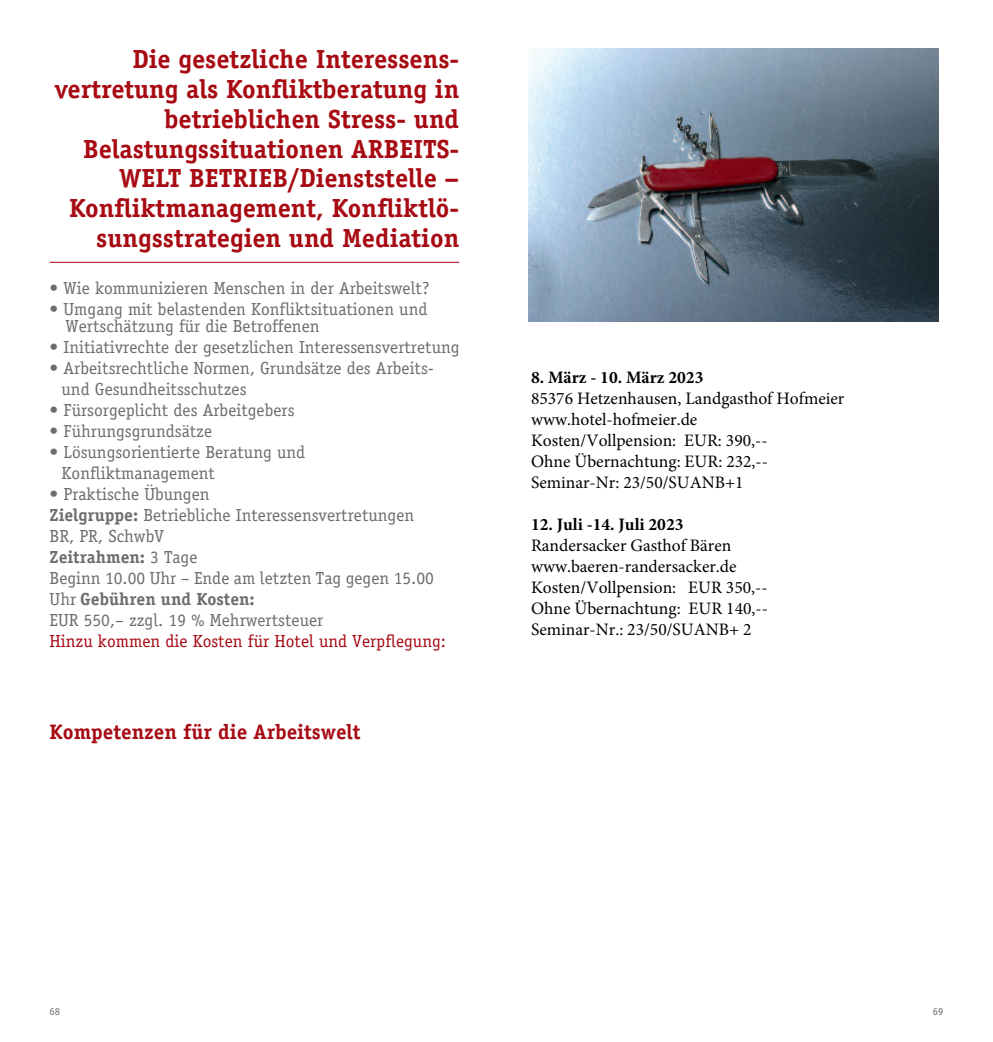
<style>
.page{position:relative;width:993px;height:1042px;background:#fff}
.page>*{position:absolute;margin:0;border:0;box-sizing:border-box;transform-origin:0 0}
.t1{font:700 26.25px/29.8px "Officina Serif Std";color:#a70a12;text-align:right}
.t2{font:700 21px "Officina Serif Std";color:#a70a12}
.t3{font:17.5px/21px "Officina Serif Std";color:#6c6d70}
.t4{font:17.5px/21px "Minion Pro";color:#000}
.t5{font:17.5px "Officina Serif Std";color:#a70a12}
.t6{font:700 17.5px "Minion Pro";color:#000}
.t7{font:10.5px "Officina Serif Std";color:#6c6d70}
.s1{font-weight:700}
</style>
<div class="page">
<hr style="left:50px;top:262px;width:409px;height:1px;background:#a70a12">
<img style="left:528px;top:49px;width:409px;height:272px">
<h1 class="t1" style="left:55px;top:47px;width:405px">Die gesetzliche Interessens&shy;vertretung als Konfliktberatung in betrieblichen Stress- und<br>Belastungssituationen ARBEITS-<br>WELT BETRIEB/Dienststelle –<br>Konfliktmanagement, Konfliktlö&shy;sungsstrategien und Mediation</h1>
<p class="t3" style="left:50px;top:277px;width:381px">• Wie kommunizieren Menschen in der Arbeitswelt?</p>
<p class="t3" style="left:65px;top:301px;width:363px;line-height:16.6px;text-indent:-16px">• Umgang mit belastenden Konfliktsituationen und<br>Wertschätzung für die Betroffenen</p>
<p class="t3" style="left:50px;top:336px;width:411px">• Initiativrechte der gesetzlichen Interessensvertretung</p>
<p class="t3" style="left:62px;top:357px;width:374px;text-indent:-12px">• Arbeitsrechtliche Normen, Grundsätze des Arbeits&shy;und Gesundheitsschutzes</p>
<p class="t3" style="left:50px;top:399px;width:246px">• Fürsorgeplicht des Arbeitgebers</p>
<p class="t3" style="left:50px;top:420px;width:164px">• Führungsgrundsätze</p>
<p class="t3" style="left:62px;top:441px;width:245px;text-indent:-12px">• Lösungsorientierte Beratung und<br>Konfliktmanagement</p>
<p class="t3" style="left:50px;top:483px;width:385px">• Praktische Übungen<br><span class="s1">Zielgruppe:</span> Betriebliche Interessensvertretungen<br>BR, PR, SchwbV<br><span class="s1">Zeitrahmen:</span> 3 Tage<br>Beginn 10.00 Uhr – Ende am letzten Tag gegen 15.00<br>Uhr <span class="s1">Gebühren und Kosten:<br></span>EUR 550,– zzgl. 19 % Mehrwertsteuer</p>
<p class="t5" style="left:50px;top:630px;width:398px">Hinzu kommen die Kosten für Hotel und Verpflegung:</p>
<p class="t2" style="left:50px;top:724px;width:312px">Kompetenzen für die Arbeitswelt</p>
<p class="t6" style="left:531px;top:365px;width:174px">8. März - 10. März 2023</p>
<p class="t4" style="left:531px;top:387px;width:315px">85376 Hetzenhausen, Landgasthof Hofmeier www.hotel-hofmeier.de<br>Kosten/Vollpension: EUR: 390,--<br>Ohne Übernachtung: EUR: 232,--<br>Seminar-Nr: 23/50/SUANB+1</p>
<p class="t6" style="left:531px;top:512px;width:154px">12. Juli -14. Juli 2023</p>
<p class="t4" style="left:531px;top:534px;width:238px">Randersacker Gasthof Bären www.baeren-randersacker.de<br>Kosten/Vollpension: EUR 350,--<br>Ohne Übernachtung: EUR 140,--<br>Seminar-Nr.: 23/50/SUANB+ 2</p>
<p class="t7" style="left:50px;top:1005px;width:12px">68</p>
<p class="t7" style="left:932px;top:1005px;width:12px">69</p>
</div>
